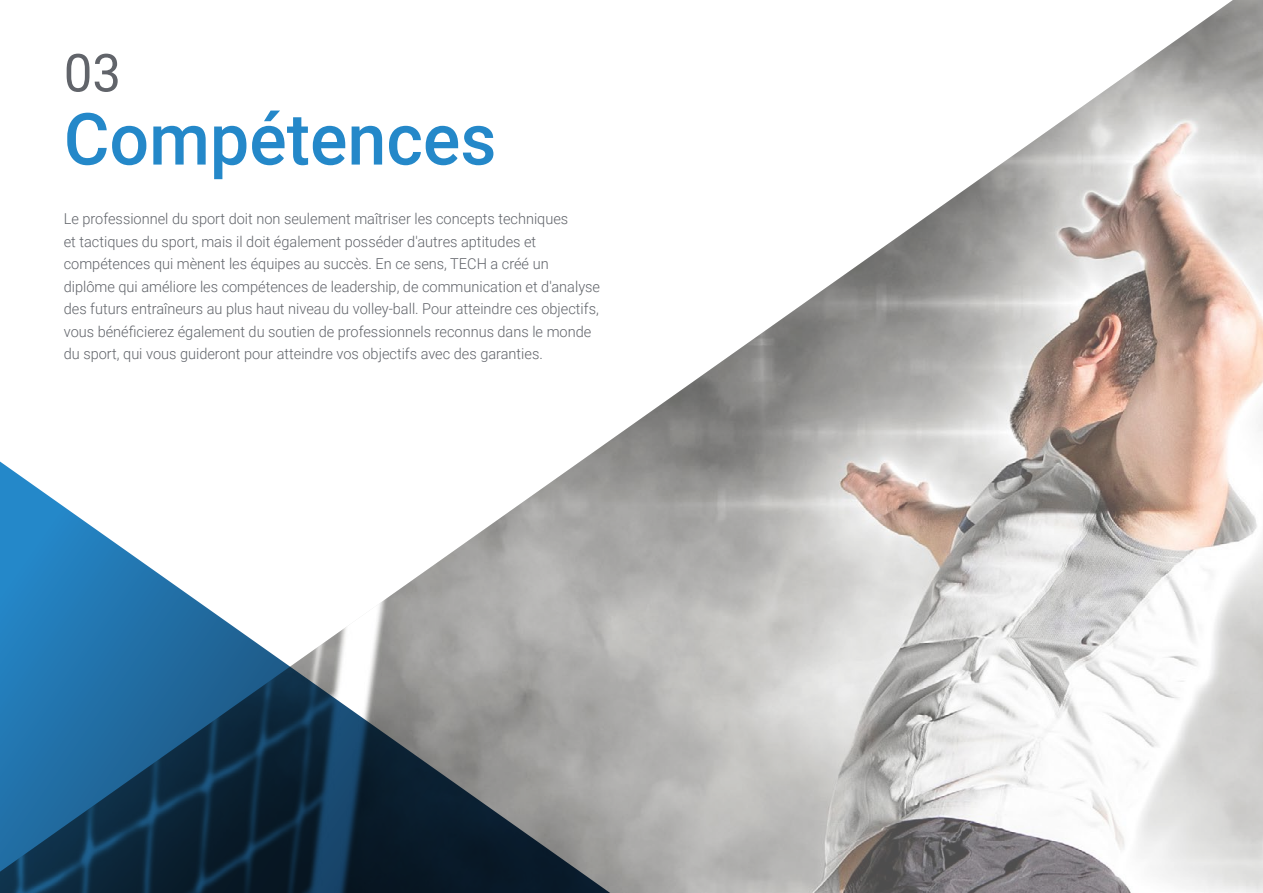
<style>
.page{position:relative;width:1263px;height:893px;background:#fff}
.page>*{position:absolute;margin:0;border:0;box-sizing:border-box;transform-origin:0 0}
.t1{font:500 72px "Roboto";color:#2488c9}
.t2{font:52.5px "Roboto";color:#61646a}
.t3{font:300 15px/22.5px "Roboto";color:#61646a}
</style>
<div class="page">
<img style="left:602px;top:0;width:661px;height:893px">
<svg style="left:0;top:446px;width:640px;height:447px"></svg>
<h2 class="t2" style="left:64px;top:36px;width:59px">03</h2>
<h1 class="t1" style="left:64px;top:89px;width:434px">Compétences</h1>
<p class="t3" style="left:64px;top:207px;width:538px">Le professionnel du sport doit non seulement maîtriser les concepts techniques<br>et tactiques du sport, mais il doit également posséder d'autres aptitudes et compétences qui mènent les équipes au succès. En ce sens, TECH a créé un diplôme qui améliore les compétences de leadership, de communication et d'analyse des futurs entraîneurs au plus haut niveau du volley-ball. Pour atteindre ces objectifs, vous bénéficierez également du soutien de professionnels reconnus dans le monde du sport, qui vous guideront pour atteindre vos objectifs avec des garanties.</p>
</div>
